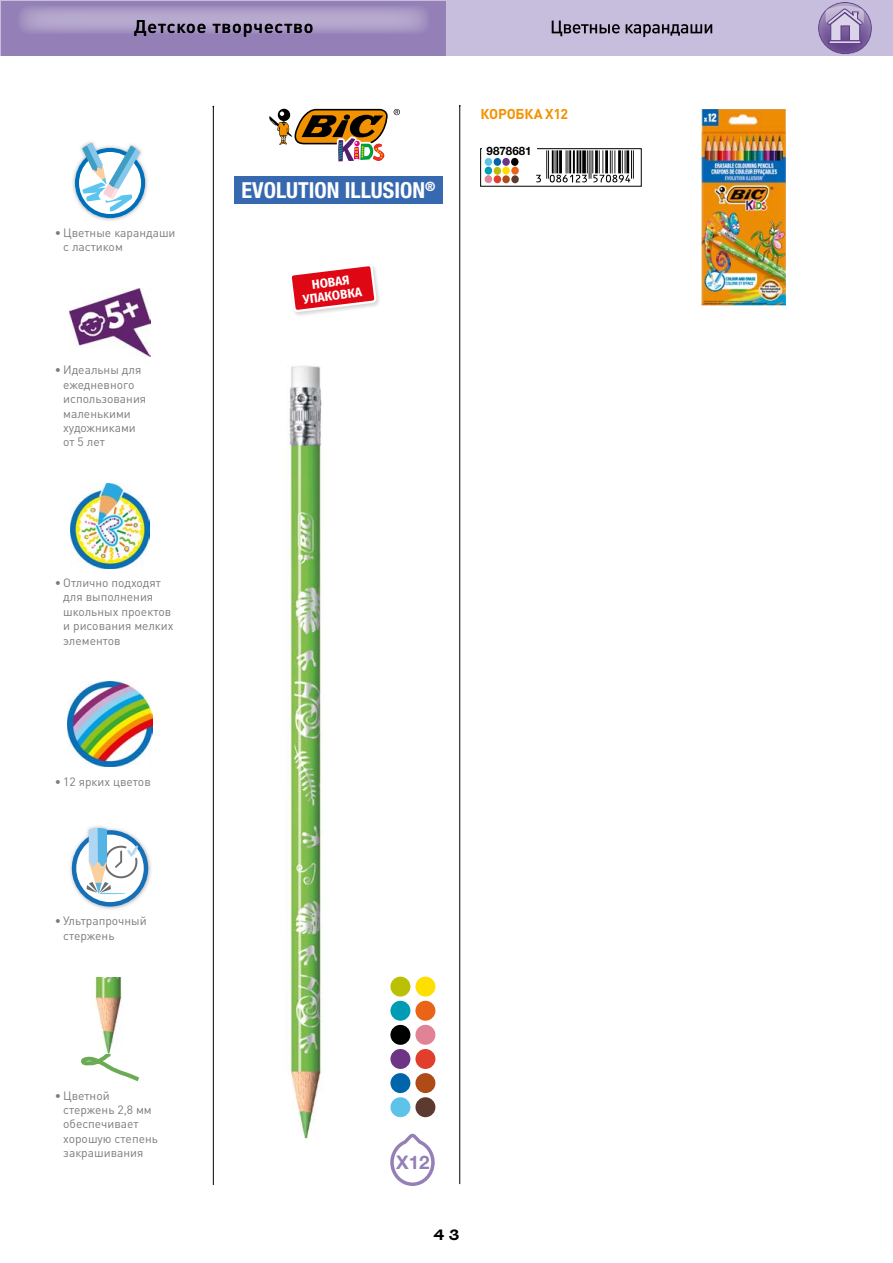
<style>
.page{position:relative;width:893px;height:1263px;background:#fff}
.page>*{position:absolute;margin:0;border:0;box-sizing:border-box;transform-origin:0 0}
.t1{font:700 condensed 22.05px "Helvetica Neue LT Std";color:#fff}
.t2{font:700 18.75px "Helvetica Neue LT Std";color:#9480b7}
.t3{font:500 18px "DIN Pro";letter-spacing:.05em;color:#000}
.t4{font:700 14.1px "DIN Pro";letter-spacing:-.015em;color:#f39200}
.t5{font:13.5px "Sporting Grotesque Gras";color:#000}
.t6{font:700 12.9px/13.5px "Fira Sans Condensed";color:#fff;text-align:center}
.t7{font:12px/14.4px "DIN Pro";color:#7c7b7b}
.t8{font:700 11.55px "Helvetica Neue LT Std";color:#000}
</style>
<div class="page">
<div style="left:0;top:0;width:893px;height:55px;background:#c7bedd"></div>
<div style="left:805px;top:0;width:80px;height:56px;background:#fff;opacity:.31"></div>
<div style="left:818px;top:2px;width:54px;height:52px;border:1px solid #5c3b86;border-radius:50%"></div>
<svg style="left:826px;top:5px;width:38px;height:39px"></svg>
<div style="left:1px;top:1px;width:445px;height:54px;background:#9480b7"></div>
<svg style="left:18px;top:5px;width:412px;height:29px;fill:#ae9fc8"></svg>
<div style="left:415px;top:1049px;width:20px;height:20px;background:#e13e2e;border-radius:50%"></div>
<div style="left:415px;top:1001px;width:20px;height:20px;background:#ea6418;border-radius:50%"></div>
<div style="left:390px;top:1049px;width:20px;height:20px;background:#6e3486;border-radius:50%"></div>
<div style="left:390px;top:1001px;width:20px;height:20px;background:#009bb5;border-radius:50%"></div>
<div style="left:415px;top:1097px;width:20px;height:20px;background:#5d3a2f;border-radius:50%"></div>
<div style="left:390px;top:1097px;width:20px;height:20px;background:#5ec3e8;border-radius:50%"></div>
<div style="left:415px;top:1025px;width:20px;height:20px;background:#e18396;border-radius:50%"></div>
<div style="left:415px;top:977px;width:20px;height:19px;background:#ffdf00;border-radius:50%"></div>
<div style="left:390px;top:1025px;width:20px;height:20px;background:#000;border-radius:50%"></div>
<div style="left:390px;top:977px;width:20px;height:19px;background:#bac105;border-radius:50%"></div>
<div style="left:415px;top:1073px;width:20px;height:20px;background:#af4b17;border-radius:50%"></div>
<div style="left:390px;top:1073px;width:20px;height:20px;background:#0065ab;border-radius:50%"></div>
<svg style="left:390px;top:1133px;width:45px;height:53px"></svg>
<div style="left:480px;top:148px;width:161px;height:38px;border:1px solid #000"></div>
<div style="left:482px;top:146px;width:54px;height:8px;background:#fff"></div>
<div style="left:511px;top:158px;width:7px;height:8px;background:#000;border-radius:50%"></div>
<div style="left:485px;top:158px;width:7px;height:8px;background:#5ec3e8;border-radius:50%"></div>
<div style="left:494px;top:175px;width:7px;height:8px;background:#e13e2e;border-radius:50%"></div>
<div style="left:485px;top:167px;width:7px;height:8px;background:#009bb5;border-radius:50%"></div>
<div style="left:502px;top:158px;width:8px;height:8px;background:#6e3486;border-radius:50%"></div>
<div style="left:502px;top:167px;width:8px;height:8px;background:#ffdf00;border-radius:50%"></div>
<div style="left:494px;top:158px;width:7px;height:8px;background:#0065ab;border-radius:50%"></div>
<div style="left:511px;top:167px;width:8px;height:8px;background:#ea6418;border-radius:50%"></div>
<div style="left:502px;top:175px;width:8px;height:8px;background:#af4b17;border-radius:50%"></div>
<div style="left:494px;top:167px;width:7px;height:8px;background:#bac105;border-radius:50%"></div>
<div style="left:485px;top:175px;width:7px;height:8px;background:#e18396;border-radius:50%"></div>
<div style="left:511px;top:175px;width:8px;height:8px;background:#5d3a2f;border-radius:50%"></div>
<svg style="left:536px;top:150px;width:98px;height:32px"></svg>
<hr style="left:213px;top:107px;width:1px;height:1078px;background:#000">
<hr style="left:459px;top:106px;width:1px;height:1078px;background:#000">
<svg style="left:552px;top:21px;width:160px;height:16px"></svg>
<img style="left:68px;top:682px;width:85px;height:85px">
<img style="left:70px;top:826px;width:81px;height:83px">
<svg style="left:72px;top:828px;width:76px;height:78px"></svg>
<img style="left:72px;top:141px;width:76px;height:80px">
<svg style="left:75px;top:143px;width:70px;height:75px"></svg>
<img style="left:71px;top:484px;width:78px;height:85px">
<img style="left:70px;top:288px;width:80px;height:68px">
<svg style="left:81px;top:1053px;width:59px;height:29px"></svg>
<img style="left:95px;top:977px;width:27px;height:76px">
<svg style="left:269px;top:108px;width:131px;height:54px"></svg>
<div style="left:234px;top:177px;width:209px;height:27px;background:#3669b0"></div>
<img style="left:289px;top:365px;width:35px;height:774px">
<img style="left:702px;top:110px;width:84px;height:195px">
<div style="left:289px;top:263px;width:93px;height:54px;background:#000;opacity:.16"></div>
<svg style="left:291px;top:264px;width:86px;height:48px"></svg>
<h3 class="t3" style="left:134px;top:12px;width:181px">Детское творчество</h3>
<p class="t7" style="left:63px;top:224px;width:114px;text-indent:-9px">• Цветные карандаши с ластиком</p>
<p class="t7" style="left:63px;top:362px;width:85px;text-indent:-9px">• Идеальны для ежедневного использования маленькими художниками от 5 лет</p>
<h1 class="t1" style="left:242px;top:177px;width:195px">EVOLUTION ILLUSION<sup>®</sup></h1>
<p class="t6" style="left:300px;top:278px;width:61px;rotate:-7deg">НОВАЯ<br>УПАКОВКА</p>
<p class="t4" style="left:481px;top:102px;width:89px">КОРОБКА X12</p>
<p class="t8" style="left:487px;top:143px;width:47px">9878681</p>
<p class="t7" style="left:63px;top:574px;width:112px;text-indent:-9px">• Отлично подходят для выполнения школьных проектов и рисования мелких элементов</p>
<p class="t7" style="left:55px;top:773px;width:98px">• 12 ярких цветов</p>
<p class="t7" style="left:63px;top:913px;width:85px;text-indent:-9px">• Ультрапрочный стержень</p>
<p class="t7" style="left:63px;top:1087px;width:96px;text-indent:-9px">• Цветной стержень 2,8 мм обеспечивает хорошую степень закрашивания</p>
<h2 class="t2" style="left:396px;top:1150px;width:35px">X12</h2>
<p class="t5" style="left:434px;top:1226px;width:27px">4 3</p>
</div>
